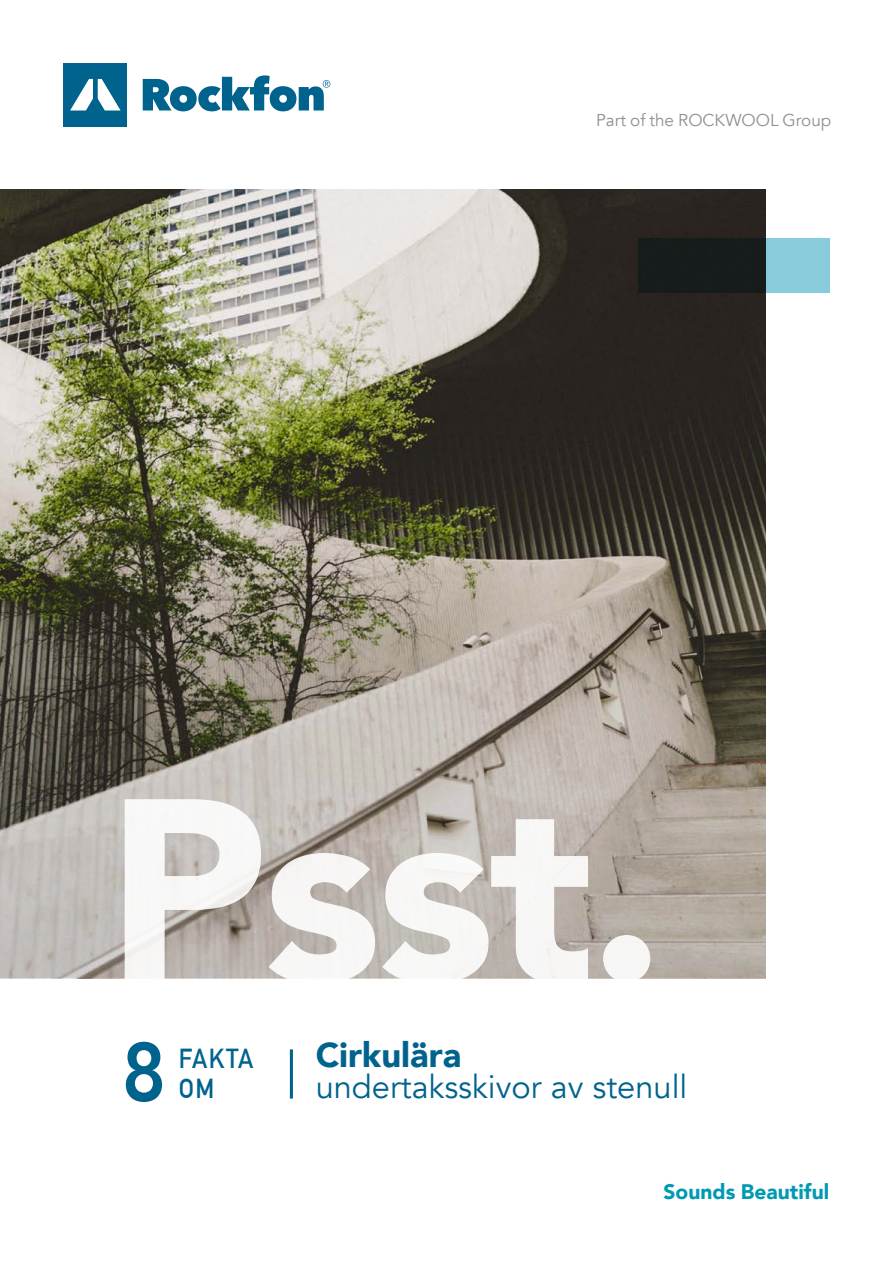
<style>
.page{position:relative;width:893px;height:1263px;background:#fff}
.page>*{position:absolute;margin:0;border:0;box-sizing:border-box;transform-origin:0 0}
.t1{font:900 256.2px "Avenir";color:#fff}
.t2{font:800 82.35px "Avenir";color:#00638e;scale:.92 1}
.t3{font:900 34.5px "Avenir";color:#00638e}
.t4{font:32.7px "Avenir";color:#00638e}
.t5{font:700 26.85px/30px "DIN Alternate";letter-spacing:.06em;color:#00638e;scale:.93 1}
.t6{font:900 21px "Avenir";color:#0099b3}
.t7{font:17.1px "Avenir";color:#90908f}
</style>
<div class="page">
<div style="left:64px;top:63px;width:63px;height:63px;background:#00638e"></div>
<svg style="left:70px;top:79px;width:51px;height:31px"></svg>
<svg style="left:143px;top:75px;width:187px;height:36px"></svg>
<img style="left:0;top:189px;width:765px;height:789px">
<svg style="left:638px;top:238px;width:191px;height:55px;fill:#151c1b"></svg>
<hr style="left:290px;top:1049px;width:3px;height:49px;background:#00638e">
<p class="t7" style="left:596px;top:110px;width:237px">Part of the ROCKWOOL Group</p>
<h1 class="t1" style="left:106px;top:672px;width:560px">Psst.</h1>
<h2 class="t2" style="left:122px;top:1008px;width:50px">8</h2>
<p class="t5" style="left:179px;top:1042px;width:82px">FAKTA<br>OM</p>
<p class="t3" style="left:316px;top:1026px;width:147px">Cirkulära</p>
<p class="t4" style="left:316px;top:1067px;width:373px">undertaksskivor av stenull</p>
<p class="t6" style="left:664px;top:1174px;width:167px">Sounds Beautiful</p>
</div>
